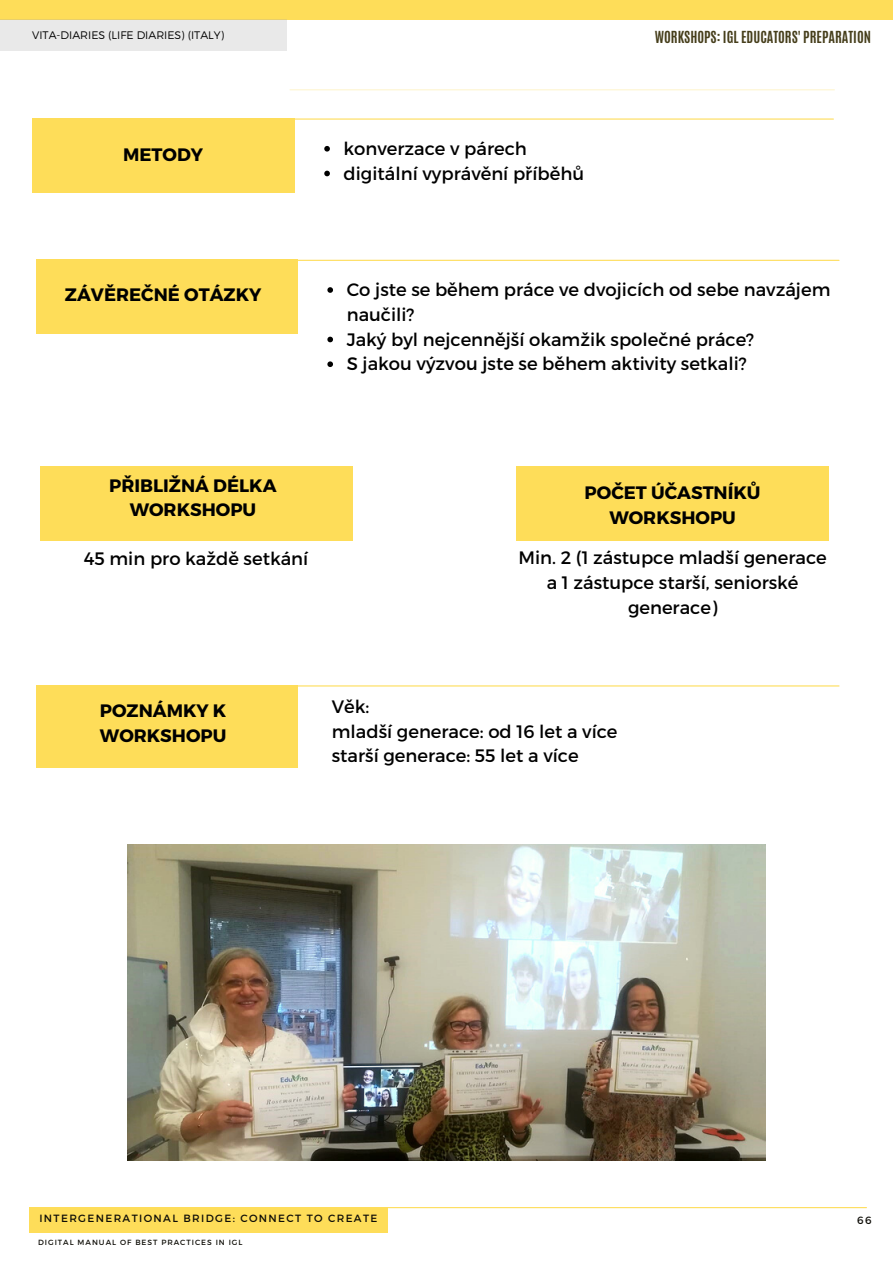
<style>
.page{position:relative;width:893px;height:1264px;background:#fff}
.page>*{position:absolute;margin:0;border:0;box-sizing:border-box;transform-origin:0 0}
.t1{font:18px/24.8px "Montserrat";color:#000}
.t2{font:700 18px/24.8px "Montserrat";color:#000;text-align:center}
.t3{font:700 13.8px "Antonio";color:#463e1b}
.t4{font:300 10.95px "Montserrat";color:#000}
.t5{font:10.5px "Montserrat";letter-spacing:.13em;color:#0e0d07}
.t6{font:7.5px "Montserrat";letter-spacing:.13em;color:#0e0d07}
</style>
<div class="page">
<div style="left:29px;top:1206px;width:359px;height:26px;background:#fedd59"></div>
<hr style="left:379px;top:1206px;width:487px;height:2px;background:#fedd59">
<div style="left:0;top:0;width:892px;height:20px;background:#fedd59"></div>
<hr style="left:290px;top:89px;width:544px;height:1px;background:#fedd59">
<div style="left:32px;top:118px;width:262px;height:74px;background:#fedd59"></div>
<hr style="left:289px;top:118px;width:544px;height:2px;background:#fedd59">
<div style="left:36px;top:260px;width:262px;height:73px;background:#fedd59"></div>
<hr style="left:294px;top:260px;width:545px;height:1px;background:#fedd59">
<div style="left:40px;top:466px;width:312px;height:74px;background:#fedd59"></div>
<div style="left:516px;top:466px;width:312px;height:74px;background:#fedd59"></div>
<div style="left:36px;top:685px;width:262px;height:82px;background:#fedd59"></div>
<hr style="left:294px;top:685px;width:545px;height:1px;background:#fedd59">
<div style="left:0;top:20px;width:286px;height:31px;background:#e9e9e9"></div>
<img style="left:127px;top:844px;width:638px;height:316px">
<svg style="left:324px;top:146px;width:6px;height:5px"></svg>
<svg style="left:324px;top:171px;width:6px;height:5px"></svg>
<svg style="left:327px;top:287px;width:6px;height:6px"></svg>
<svg style="left:327px;top:337px;width:6px;height:5px"></svg>
<svg style="left:327px;top:361px;width:6px;height:6px"></svg>
<p class="t4" style="left:32px;top:28px;width:193px">VITA-DIARIES (LIFE DIARIES) (ITALY)</p>
<p class="t2" style="left:123px;top:142px;width:81px">METODY</p>
<p class="t2" style="left:65px;top:281px;width:198px">ZÁVĚREČNÉ OTÁZKY</p>
<p class="t1" style="left:343px;top:135px;width:242px">konverzace v párech digitální vyprávění příběhů</p>
<p class="t3" style="left:654px;top:27px;width:218px">WORKSHOPS: IGL EDUCATORS' PREPARATION</p>
<p class="t1" style="left:347px;top:276px;width:485px">Co jste se během práce ve dvojicích od sebe navzájem naučili?<br>Jaký byl nejcennější okamžik společné práce?<br>S jakou výzvou jste se během aktivity setkali?</p>
<p class="t2" style="left:109px;top:472px;width:169px">PŘIBLIŽNÁ DÉLKA<br>WORKSHOPU</p>
<p class="t2" style="left:584px;top:479px;width:177px">POČET ÚČASTNÍKŮ<br>WORKSHOPU</p>
<p class="t1" style="left:84px;top:545px;width:226px">45 min pro každě setkání</p>
<p class="t1" style="left:518px;top:544px;width:310px;text-align:center">Min. 2 (1 zástupce mladší generace a 1 zástupce starší, seniorské generace)</p>
<p class="t2" style="left:100px;top:697px;width:128px;text-align:left">POZNÁMKY K<br>WORKSHOPU</p>
<p class="t1" style="left:332px;top:693px;width:287px">Věk:<br>mladší generace: od 16 let a více starší generace: 55 let a více</p>
<p class="t5" style="left:39px;top:1211px;width:339px">INTERGENERATIONAL BRIDGE: CONNECT TO CREATE</p>
<p class="t6" style="left:38px;top:1237px;width:206px">DIGITAL MANUAL OF BEST PRACTICES IN IGL</p>
<p class="t5" style="left:857px;top:1212px;width:16px">66</p>
</div>
